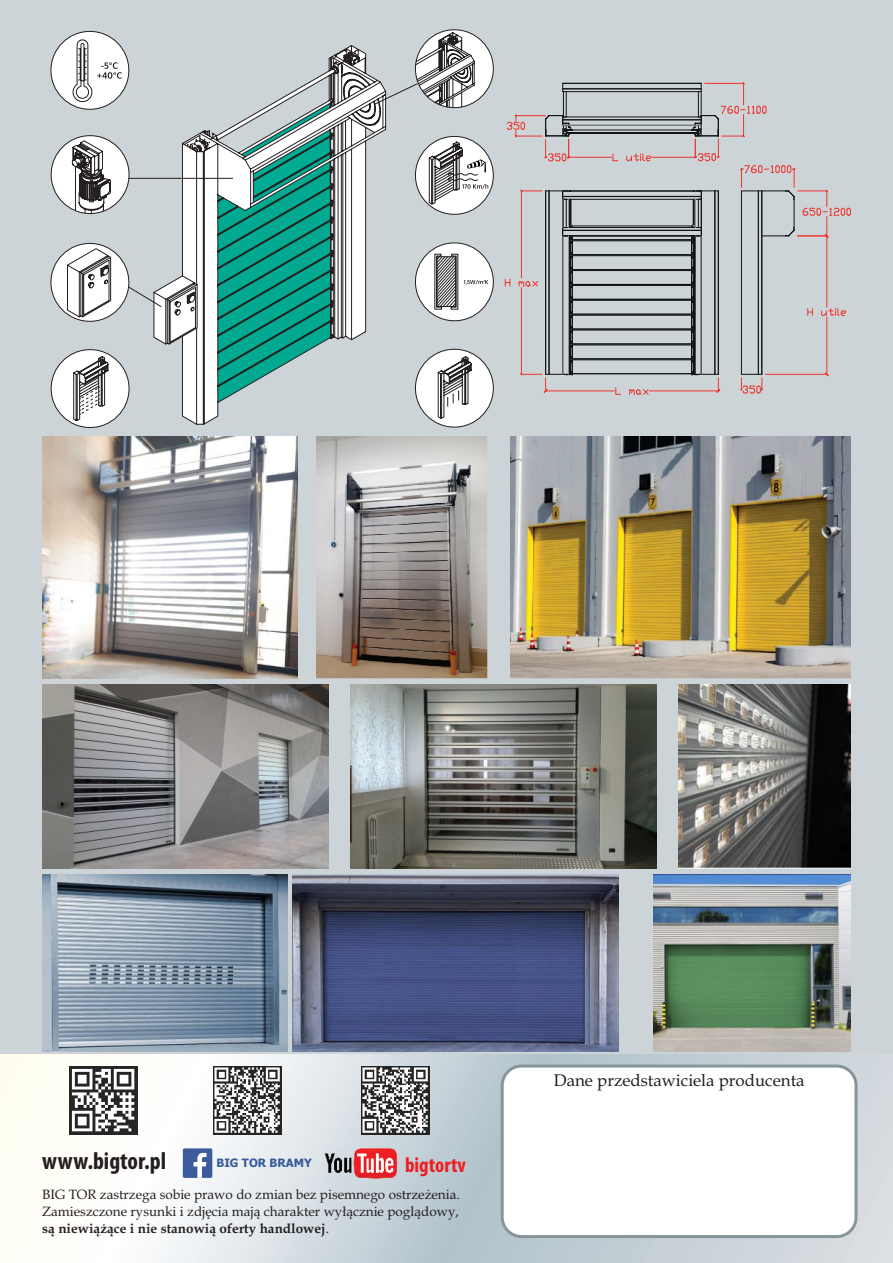
<style>
.page{position:relative;width:893px;height:1263px;background:#cdd4d7}
.page>*{position:absolute;margin:0;border:0;box-sizing:border-box;transform-origin:0 0}
.t1{font:700 condensed 24.3px "Myriad Pl";color:#231f20}
.t2{font:700 condensed 21.15px "Myriad Pl";color:#ee1d23}
.t3{font:16.8px "Book Antiqua";color:#231f20}
.t4{font:13.5px/16.8px "Book Antiqua";color:#231f20;text-align:justify}
.t5{font:700 11.55px "Tahoma";color:#3a5b9b}
.s1{font-weight:700}
</style>
<div class="page">
<svg style="left:0;top:1054px;width:893px;height:209px"></svg>
<div style="left:501px;top:1064px;width:356px;height:174px;background:#fff;border:3px solid #869598;border-radius:19px"></div>
<img style="left:213px;top:1067px;width:68px;height:68px">
<div style="left:183px;top:1148px;width:29px;height:30px;background:#3b5b9b;border-radius:2px"></div>
<svg style="left:194px;top:1153px;width:13px;height:25px"></svg>
<img style="left:325px;top:1147px;width:74px;height:32px">
<img style="left:361px;top:1067px;width:68px;height:68px">
<img style="left:70px;top:1067px;width:68px;height:68px">
<div style="left:51px;top:31px;width:78px;height:79px;background:#fff;border:1px solid #231f20;border-radius:50%"></div>
<div style="left:51px;top:136px;width:78px;height:78px;background:#fff;border-radius:50%"></div>
<div style="left:51px;top:350px;width:78px;height:77px;background:#fff;border-radius:50%"></div>
<div style="left:51px;top:349px;width:78px;height:79px;border:1px solid #231f20;border-radius:50%"></div>
<div style="left:51px;top:243px;width:78px;height:78px;background:#fff;border-radius:50%"></div>
<svg style="left:182px;top:45px;width:204px;height:380px"></svg>
<svg style="left:67px;top:248px;width:44px;height:69px"></svg>
<svg style="left:73px;top:40px;width:49px;height:62px"></svg>
<svg style="left:72px;top:140px;width:39px;height:74px"></svg>
<svg style="left:73px;top:356px;width:35px;height:65px"></svg>
<div style="left:415px;top:30px;width:78px;height:78px;background:#fff;border-radius:50%"></div>
<svg style="left:415px;top:136px;width:78px;height:78px"></svg>
<div style="left:415px;top:136px;width:79px;height:79px;border:1px solid #231f20;border-radius:50%"></div>
<hr style="left:129px;top:178px;width:104px;height:1px;background:#231f20">
<svg style="left:128px;top:275px;width:70px;height:69px"></svg>
<svg style="left:373px;top:32px;width:102px;height:76px"></svg>
<div style="left:415px;top:243px;width:78px;height:78px;background:#fff;border-radius:50%"></div>
<div style="left:415px;top:242px;width:79px;height:79px;border:1px solid #231f20;border-radius:50%"></div>
<svg style="left:464px;top:280px;width:24px;height:5px"></svg>
<svg style="left:434px;top:254px;width:24px;height:55px"></svg>
<div style="left:437px;top:257px;width:19px;height:50px;border:1px solid #231f20"></div>
<div style="left:415px;top:349px;width:78px;height:78px;background:#fff;border-radius:50%"></div>
<div style="left:415px;top:349px;width:79px;height:78px;border:1px solid #231f20;border-radius:50%"></div>
<svg style="left:438px;top:356px;width:34px;height:63px"></svg>
<svg style="left:429px;top:141px;width:59px;height:63px"></svg>
<hr style="left:571px;top:315px;width:122px;height:1px;background:#111314">
<hr style="left:572px;top:329px;width:119px;height:1px;background:#111314">
<hr style="left:571px;top:330px;width:122px;height:1px;background:#111314">
<hr style="left:572px;top:344px;width:119px;height:1px;background:#111314">
<hr style="left:572px;top:240px;width:119px;height:1px;background:#111314">
<hr style="left:571px;top:226px;width:122px;height:1px;background:#111314">
<hr style="left:571px;top:255px;width:122px;height:1px;background:#111314">
<hr style="left:572px;top:269px;width:119px;height:1px;background:#111314">
<hr style="left:571px;top:360px;width:122px;height:1px;background:#111314">
<hr style="left:572px;top:373px;width:119px;height:1px;background:#111314">
<hr style="left:571px;top:300px;width:122px;height:1px;background:#111314">
<hr style="left:572px;top:314px;width:119px;height:1px;background:#111314">
<hr style="left:571px;top:270px;width:122px;height:1px;background:#111314">
<hr style="left:572px;top:284px;width:119px;height:1px;background:#111314">
<hr style="left:572px;top:359px;width:119px;height:1px;background:#111314">
<hr style="left:571px;top:345px;width:122px;height:1px;background:#111314">
<hr style="left:571px;top:241px;width:122px;height:1px;background:#111314">
<hr style="left:572px;top:254px;width:119px;height:1px;background:#111314">
<hr style="left:571px;top:285px;width:122px;height:1px;background:#111314">
<hr style="left:572px;top:299px;width:119px;height:1px;background:#111314">
<hr style="left:563px;top:199px;width:138px;height:1px;background:#111314">
<hr style="left:563px;top:196px;width:138px;height:1px;background:#111314">
<hr style="left:563px;top:191px;width:138px;height:1px;background:#111314">
<hr style="left:563px;top:227px;width:138px;height:1px;background:#111314">
<hr style="left:563px;top:230px;width:138px;height:1px;background:#111314">
<hr style="left:563px;top:235px;width:138px;height:1px;background:#111314">
<hr style="left:566px;top:236px;width:132px;height:1px;background:#111314">
<hr style="left:572px;top:130px;width:119px;height:1px;background:#111314">
<hr style="left:570px;top:133px;width:124px;height:1px;background:#111314">
<hr style="left:566px;top:91px;width:132px;height:1px;background:#111314">
<hr style="left:563px;top:89px;width:138px;height:1px;background:#111314">
<hr style="left:563px;top:88px;width:138px;height:1px;background:#111314">
<hr style="left:563px;top:83px;width:138px;height:1px;background:#111314">
<hr style="left:563px;top:119px;width:138px;height:1px;background:#111314">
<hr style="left:563px;top:117px;width:138px;height:1px;background:#111314">
<hr style="left:563px;top:120px;width:138px;height:1px;background:#111314">
<hr style="left:569px;top:125px;width:126px;height:1px;background:#929595">
<hr style="left:546px;top:391px;width:68px;height:1px;background:#ee342e">
<hr style="left:649px;top:391px;width:69px;height:1px;background:#ee342e">
<svg style="left:615px;top:387px;width:5px;height:8px"></svg>
<svg style="left:629px;top:389px;width:20px;height:6px"></svg>
<svg style="left:505px;top:279px;width:6px;height:7px"></svg>
<svg style="left:518px;top:190px;width:55px;height:203px"></svg>
<hr style="left:569px;top:157px;width:43px;height:1px;background:#ee342e">
<hr style="left:652px;top:157px;width:43px;height:1px;background:#ee342e">
<svg style="left:506px;top:83px;width:67px;height:79px"></svg>
<svg style="left:626px;top:154px;width:26px;height:8px"></svg>
<svg style="left:691px;top:82px;width:160px;height:312px"></svg>
<img style="left:43px;top:437px;width:254px;height:241px">
<img style="left:316px;top:437px;width:171px;height:241px">
<img style="left:43px;top:685px;width:286px;height:183px">
<img style="left:350px;top:685px;width:306px;height:183px">
<img style="left:679px;top:685px;width:171px;height:183px">
<img style="left:43px;top:874px;width:245px;height:177px">
<img style="left:292px;top:874px;width:326px;height:177px">
<img style="left:654px;top:874px;width:196px;height:177px">
<img style="left:510px;top:437px;width:340px;height:241px">
<h1 class="t1" style="left:42px;top:1151px;width:126px">www.bigtor.pl</h1>
<p class="t5" style="left:216px;top:1158px;width:97px">BIG TOR BRAMY</p>
<h2 class="t2" style="left:405px;top:1156px;width:62px">bigtortv</h2>
<p class="t4" style="left:42px;top:1188px;width:419px">BIG TOR zastrzega sobie prawo do zmian bez pisemnego ostrzeżenia.<br>Zamieszczone rysunki i zdjęcia mają charakter wyłącznie poglądowy, <span class="s1">są niewiążące i nie stanowią oferty handlowej</span>.</p>
<p class="t3" style="left:554px;top:1073px;width:252px">Dane przedstawiciela producenta</p>
</div>
